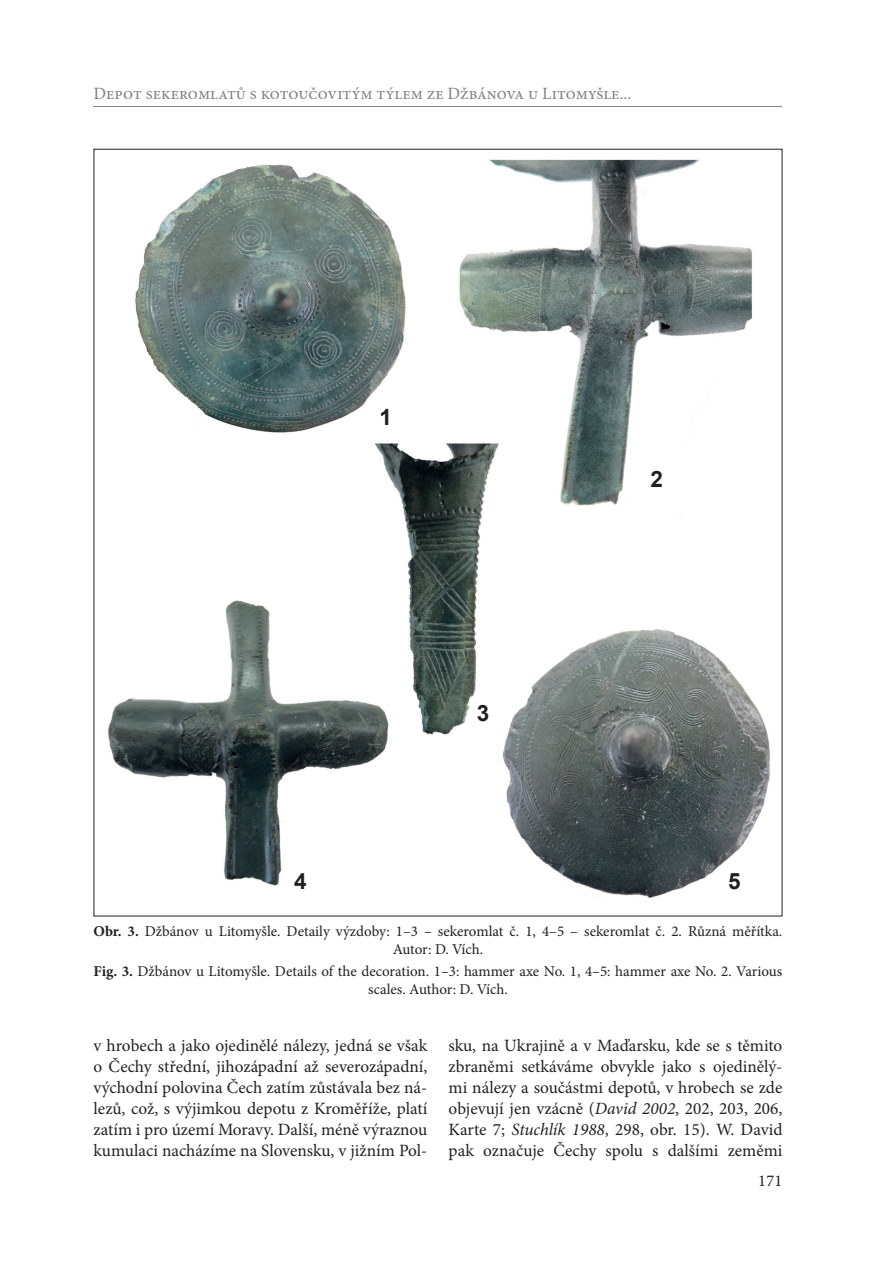
<style>
.page{position:relative;width:893px;height:1263px;background:#fff}
.page>*{position:absolute;margin:0;border:0;box-sizing:border-box;transform-origin:0 0}
.t1{font:700 22.5px "Arial";color:#231f20}
.t2{font:17.25px/21px "Minion Pro";color:#231f20;text-align:justify}
.t3{font:17.25px "Minion Pro";color:#808285}
.t4{font:16.5px "Minion Pro";color:#231f20}
.t5{font:15px/18px "Minion Pro";color:#231f20;text-align:center}
.s1{font-weight:700}
.s2{font-style:italic}
</style>
<div class="page">
<hr style="left:94px;top:106px;width:688px;height:1px;background:#808285">
<img style="left:108px;top:159px;width:662px;height:743px">
<p class="t3" style="left:94px;top:81px;width:539px">Depot sekeromlatů s kotoučovitým týlem ze Džbánova u Litomyšle...</p>
<h1 class="t1" style="left:379px;top:402px;width:14px">1</h1>
<h1 class="t1" style="left:477px;top:698px;width:14px">3</h1>
<h1 class="t1" style="left:651px;top:465px;width:14px">2</h1>
<h1 class="t1" style="left:294px;top:866px;width:14px">4</h1>
<h1 class="t1" style="left:728px;top:866px;width:14px">5</h1>
<p class="t5" style="left:94px;top:922px;width:690px"><span class="s1">Obr. 3.</span> Džbánov u Litomyšle. Detaily výzdoby: 1–3 – sekeromlat č. 1, 4–5 – sekeromlat č. 2. Různá měřítka.<br>Autor: D. Vích.</p>
<p class="t5" style="left:94px;top:962px;width:690px"><span class="s1">Fig. 3.</span> Džbánov u Litomyšle. Details of the decoration. 1–3: hammer axe No. 1, 4–5: hammer axe No. 2. Various scales. Author: D. Vích.</p>
<p class="t2" style="left:94px;top:1035px;width:336px">v hrobech a jako ojedinělé nálezy, jedná se však o Čechy střední, jihozápadní až severozápadní, východní polovina Čech zatím zůstávala bez ná&shy;lezů, což, s výjimkou depotu z Kroměříže, platí zatím i pro území Moravy. Další, méně výraznou kumulaci nacházíme na Slovensku, v jižním Pol-</p>
<p class="t2" style="left:449px;top:1035px;width:335px">sku, na Ukrajině a v Maďarsku, kde se s těmito zbraněmi setkáváme obvykle jako s ojedinělý&shy;mi nálezy a součástmi depotů, v hrobech se zde objevují jen vzácně (<span class="s2">David 2002</span>, 202, 203, 206, Karte 7; <span class="s2">Stuchlík 1988</span>, 298, obr. 15). W. David pak označuje Čechy spolu s dalšími zeměmi</p>
<p class="t4" style="left:758px;top:1170px;width:26px">171</p>
</div>
